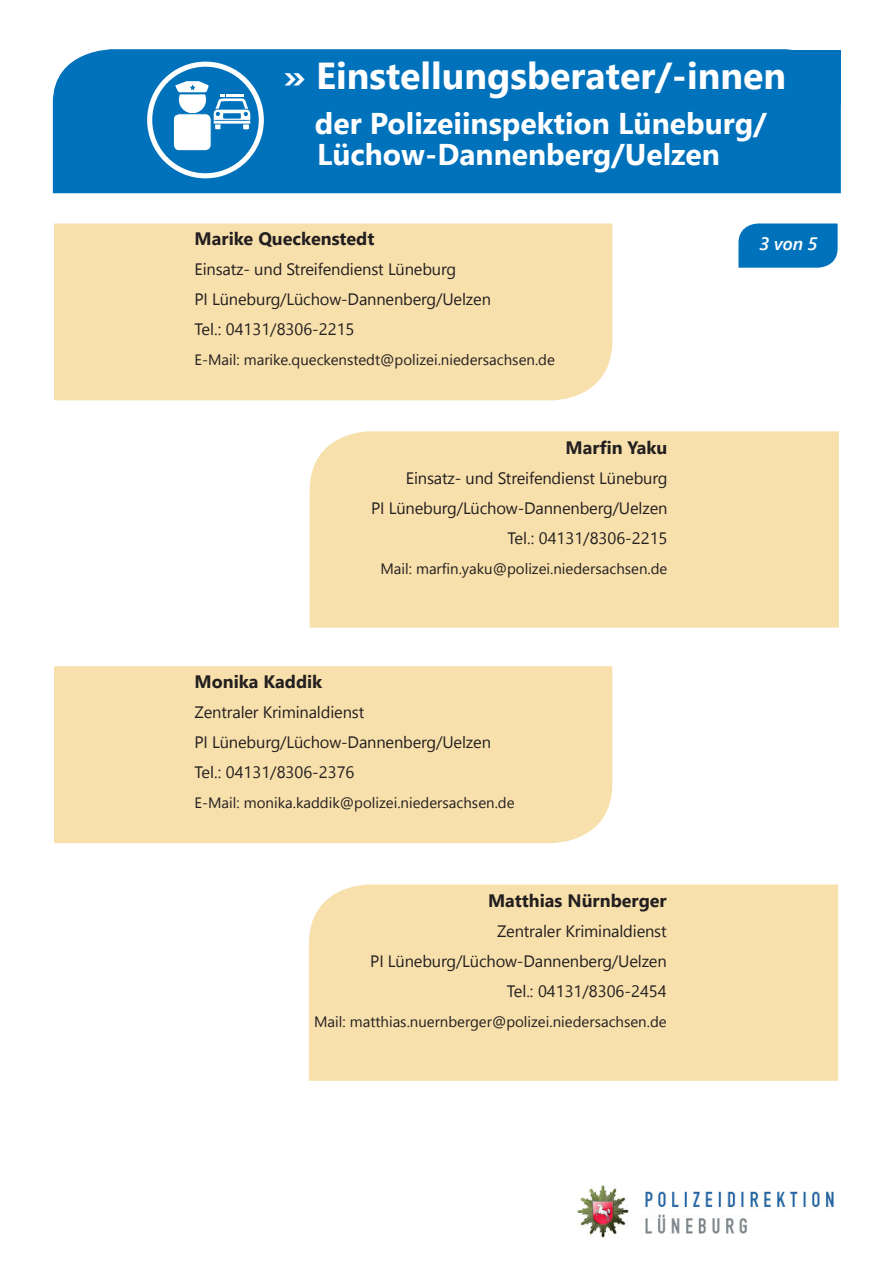
<style>
.page{position:relative;width:893px;height:1263px;background:#fff}
.page>*{position:absolute;margin:0;border:0;box-sizing:border-box;transform-origin:0 0}
.t1{font:700 37.5px "Segoe UI";color:#fff}
.t2{font:700 30px/30.6px "Segoe UI";color:#fff}
.t3{font:700 18px "Segoe UI";color:#231f20}
.t4{font:italic 600 18px "Segoe UI";color:#fff}
.t5{font:16.5px/30px "Segoe UI";letter-spacing:-.01em;color:#231f20}
.t6{font:16.5px "Segoe UI Symbol";color:#231f20}
.t7{font:15px "Segoe UI";color:#231f20}
</style>
<div class="page">
<div style="left:53px;top:49px;width:788px;height:144px;background:#0072bc"></div>
<div style="left:735px;top:50px;width:106px;height:55px;background:#0072bc"></div>
<div style="left:147px;top:62px;width:117px;height:116px;border:5px solid #fff;border-radius:50%"></div>
<div style="left:173px;top:114px;width:38px;height:37px;background:#fff;border-radius:6px"></div>
<div style="left:173px;top:113px;width:38px;height:38px;border:1px solid #0072bc;border-radius:6px"></div>
<svg style="left:176px;top:81px;width:75px;height:48px"></svg>
<div style="left:54px;top:223px;width:558px;height:177px;background:#f8e0ac"></div>
<div style="left:310px;top:431px;width:529px;height:197px;background:#f8e0ac"></div>
<svg style="left:738px;top:223px;width:100px;height:45px"></svg>
<img style="left:577px;top:1186px;width:257px;height:51px">
<div style="left:309px;top:884px;width:529px;height:197px;background:#f8e0ac"></div>
<div style="left:54px;top:666px;width:558px;height:177px;background:#f8e0ac"></div>
<svg style="left:195px;top:323px;width:14px;height:12px"></svg>
<svg style="left:215px;top:326px;width:5px;height:9px"></svg>
<svg style="left:226px;top:323px;width:8px;height:12px"></svg>
<svg style="left:245px;top:323px;width:4px;height:12px"></svg>
<svg style="left:508px;top:533px;width:14px;height:11px"></svg>
<svg style="left:528px;top:536px;width:5px;height:8px"></svg>
<svg style="left:539px;top:532px;width:8px;height:12px"></svg>
<svg style="left:558px;top:532px;width:4px;height:12px"></svg>
<svg style="left:263px;top:323px;width:90px;height:14px"></svg>
<svg style="left:576px;top:532px;width:90px;height:14px"></svg>
<h1 class="t1" style="left:284px;top:45px;width:504px">» Einstellungsberater/-innen</h1>
<h2 class="t2" style="left:315px;top:108px;width:453px">der Polizeiinspektion Lüneburg/<br>Lüchow-Dannenberg/Uelzen</h2>
<p class="t3" style="left:195px;top:224px;width:181px">Marike Queckenstedt</p>
<p class="t4" style="left:760px;top:231px;width:58px">3 von 5</p>
<p class="t5" style="left:195px;top:254px;width:298px">Einsatz- und Streifendienst Lüneburg<br>PI Lüneburg/Lüchow-Dannenberg/Uelzen</p>
<p class="t6" style="left:210px;top:320px;width:53px">● ✔ ✓</p>
<p class="t7" style="left:195px;top:348px;width:362px">E-Mail: marike.queckenstedt@polizei.niedersachsen.de</p>
<p class="t3" style="left:566px;top:433px;width:103px">Marfin Yaku</p>
<p class="t5" style="left:371px;top:463px;width:298px;text-align:right">Einsatz- und Streifendienst Lüneburg<br>PI Lüneburg/Lüchow-Dannenberg/Uelzen</p>
<p class="t6" style="left:523px;top:529px;width:53px">● ✔ ✓</p>
<p class="t7" style="left:380px;top:557px;width:289px">Mail: marfin.yaku@polizei.niedersachsen.de</p>
<p class="t3" style="left:195px;top:667px;width:129px">Monika Kaddik</p>
<p class="t5" style="left:195px;top:696px;width:298px">Zentraler Kriminaldienst<br>PI Lüneburg/Lüchow-Dannenberg/Uelzen<br>Tel.: 04131/8306-2376</p>
<p class="t7" style="left:195px;top:790px;width:322px">E-Mail: monika.kaddik@polizei.niedersachsen.de</p>
<p class="t3" style="left:488px;top:886px;width:180px">Matthias Nürnberger</p>
<p class="t5" style="left:370px;top:916px;width:298px;text-align:right">Zentraler Kriminaldienst<br>PI Lüneburg/Lüchow-Dannenberg/Uelzen<br>Tel.: 04131/8306-2454</p>
<p class="t7" style="left:314px;top:1010px;width:354px">Mail: matthias.nuernberger@polizei.niedersachsen.de</p>
</div>
